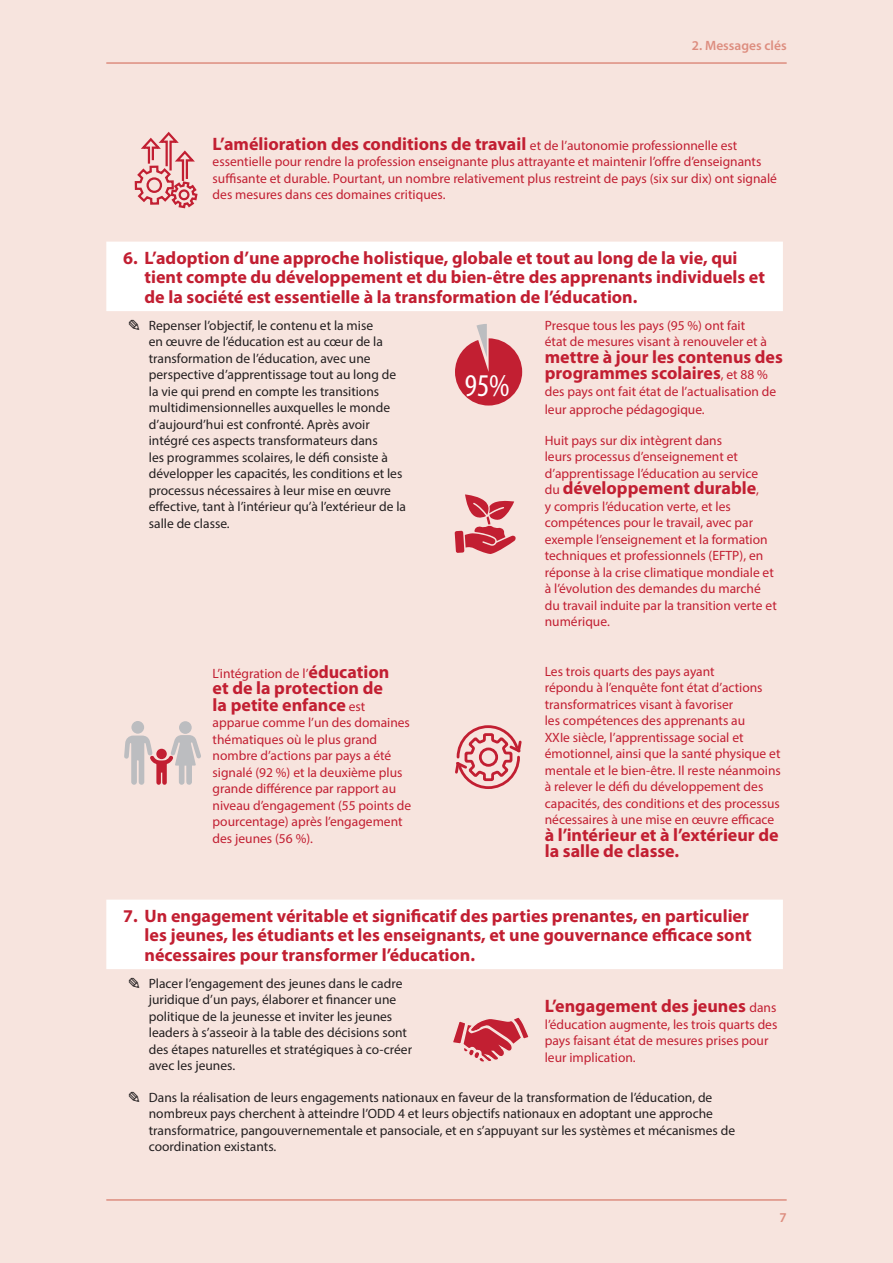
<style>
.page{position:relative;width:893px;height:1263px;background:#f7e4de}
.page>*{position:absolute;margin:0;border:0;box-sizing:border-box;transform-origin:0 0}
.t1{font:condensed 31.8px "Myriad Pro";color:#fff}
.t2{font:700 18px/19.5px "Myriad Pro";color:#c21f32}
.t3{font:13.5px/16.5px "Myriad Pro";color:#c21f32}
.t4{font:13.5px/16.5px "Myriad Pro";color:#231f20}
.t5{font:600 13.5px "Myriad Pro";color:#dd8d7f}
.s1{font-weight:400;font-size:13.5px}
.s2{font-family:"Bix Bats LT Std Wired"}
.s3{font-weight:700;font-size:18px}
</style>
<div class="page">
<hr style="left:106px;top:1199px;width:681px;height:2px;background:#dd8d7f">
<hr style="left:106px;top:62px;width:681px;height:2px;background:#dd8d7f">
<svg style="left:106px;top:242px;width:677px;height:727px"></svg>
<svg style="left:134px;top:131px;width:64px;height:78px"></svg>
<svg style="left:455px;top:324px;width:67px;height:81px"></svg>
<svg style="left:455px;top:494px;width:61px;height:60px"></svg>
<svg style="left:124px;top:735px;width:77px;height:50px"></svg>
<div style="left:131px;top:721px;width:13px;height:13px;background:#bcbdc0;border-radius:50%"></div>
<div style="left:179px;top:721px;width:13px;height:13px;background:#bcbdc0;border-radius:50%"></div>
<div style="left:156px;top:749px;width:11px;height:10px;background:#c21f32;border-radius:50%"></div>
<svg style="left:453px;top:724px;width:70px;height:66px"></svg>
<svg style="left:453px;top:1017px;width:76px;height:45px"></svg>
<p class="t5" style="left:692px;top:37px;width:96px">2. Messages clés</p>
<h2 class="t2" style="left:213px;top:133px;width:526px">L’amélioration des conditions de travail <span class="s1">et de l’autonomie professionnelle est</span></h2>
<p class="t3" style="left:213px;top:153px;width:566px">essentielle pour rendre la profession enseignante plus attrayante et maintenir l’offre d’enseignants suffisante et durable. Pourtant, un nombre relativement plus restreint de pays (six sur dix) ont signalé des mesures dans ces domaines critiques.</p>
<h2 class="t2" style="left:145px;top:247px;width:622px;text-indent:-21px">6. L’adoption d’une approche holistique, globale et tout au long de la vie, qui tient compte du développement et du bien-être des apprenants individuels et de la société est essentielle à la transformation de l’éducation.</h2>
<p class="t4" style="left:149px;top:317px;width:259px;text-indent:-21px"><span class="s2">h</span> Repenser l’objectif, le contenu et la mise<br>en œuvre de l’éducation est au cœur de la transformation de l’éducation, avec une perspective d’apprentissage tout au long de la vie qui prend en compte les transitions multidimensionnelles auxquelles le monde d’aujourd’hui est confronté. Après avoir intégré ces aspects transformateurs dans<br>les programmes scolaires, le défi consiste à développer les capacités, les conditions et les processus nécessaires à leur mise en œuvre effective, tant à l’intérieur qu’à l’extérieur de la salle de classe.</p>
<p class="t3" style="left:545px;top:317px;width:224px">Presque tous les pays (95 %) ont fait état de mesures visant à renouveler et à</p>
<h2 class="t2" style="left:545px;top:348px;width:240px;line-height:16.5px">mettre à jour les contenus des programmes scolaires<span class="s1">, et 88 %</span></h2>
<p class="t3" style="left:545px;top:382px;width:233px;line-height:18px">des pays ont fait état de l’actualisation de leur approche pédagogique.</p>
<p class="t3" style="left:545px;top:431px;width:215px">Huit pays sur dix intègrent dans<br>leurs processus d’enseignement et d’apprentissage l’éducation au service</p>
<h2 class="t2" style="left:545px;top:478px;width:216px"><span class="s1">du</span> développement durable<span class="s1">,</span></h2>
<p class="t3" style="left:545px;top:497px;width:233px">y compris l’éducation verte, et les compétences pour le travail, avec par exemple l’enseignement et la formation techniques et professionnels (EFTP), en réponse à la crise climatique mondiale et à l’évolution des demandes du marché du travail induite par la transition verte et numérique.</p>
<h1 class="t1" style="left:465px;top:366px;width:46px">95%</h1>
<p class="t3" style="left:213px;top:665px;width:178px">L’intégration de l’<span class="s3">éducation</span></p>
<h2 class="t2" style="left:213px;top:679px;width:172px;line-height:16.5px">et de la protection de la petite enfance <span class="s1">est</span></h2>
<p class="t3" style="left:213px;top:714px;width:200px">apparue comme l’un des domaines thématiques où le plus grand nombre d’actions par pays a été signalé (92 %) et la deuxième plus grande différence par rapport au niveau d’engagement (55 points de pourcentage) après l’engagement des jeunes (56 %).</p>
<p class="t3" style="left:545px;top:662px;width:238px">Les trois quarts des pays ayant<br>répondu à l’enquête font état d’actions transformatrices visant à favoriser<br>les compétences des apprenants au<br>XXIe siècle, l’apprentissage social et émotionnel, ainsi que la santé physique et mentale et le bien-être. Il reste néanmoins à relever le défi du développement des capacités, des conditions et des processus nécessaires à une mise en œuvre efficace</p>
<h2 class="t2" style="left:545px;top:826px;width:235px;line-height:16.5px">à l’intérieur et à l’extérieur de la salle de classe.</h2>
<h2 class="t2" style="left:145px;top:905px;width:609px;text-indent:-21px">7. Un engagement véritable et significatif des parties prenantes, en particulier les jeunes, les étudiants et les enseignants, et une gouvernance efficace sont nécessaires pour transformer l’éducation.</h2>
<p class="t4" style="left:149px;top:975px;width:265px;text-indent:-21px"><span class="s2">h</span> Placer l’engagement des jeunes dans le cadre juridique d’un pays, élaborer et financer une politique de la jeunesse et inviter les jeunes leaders à s’asseoir à la table des décisions sont des étapes naturelles et stratégiques à co-créer avec les jeunes.</p>
<h2 class="t2" style="left:545px;top:996px;width:233px">L’engagement des jeunes <span class="s1">dans</span></h2>
<p class="t3" style="left:545px;top:1016px;width:234px">l’éducation augmente, les trois quarts des pays faisant état de mesures prises pour leur implication.</p>
<p class="t4" style="left:149px;top:1089px;width:588px;text-indent:-21px"><span class="s2">h</span> Dans la réalisation de leurs engagements nationaux en faveur de la transformation de l’éducation, de nombreux pays cherchent à atteindre l’ODD 4 et leurs objectifs nationaux en adoptant une approche transformatrice, pangouvernementale et pansociale, et en s’appuyant sur les systèmes et mécanismes de coordination existants.</p>
<p class="t5" style="left:779px;top:1209px;width:9px">7</p>
</div>
